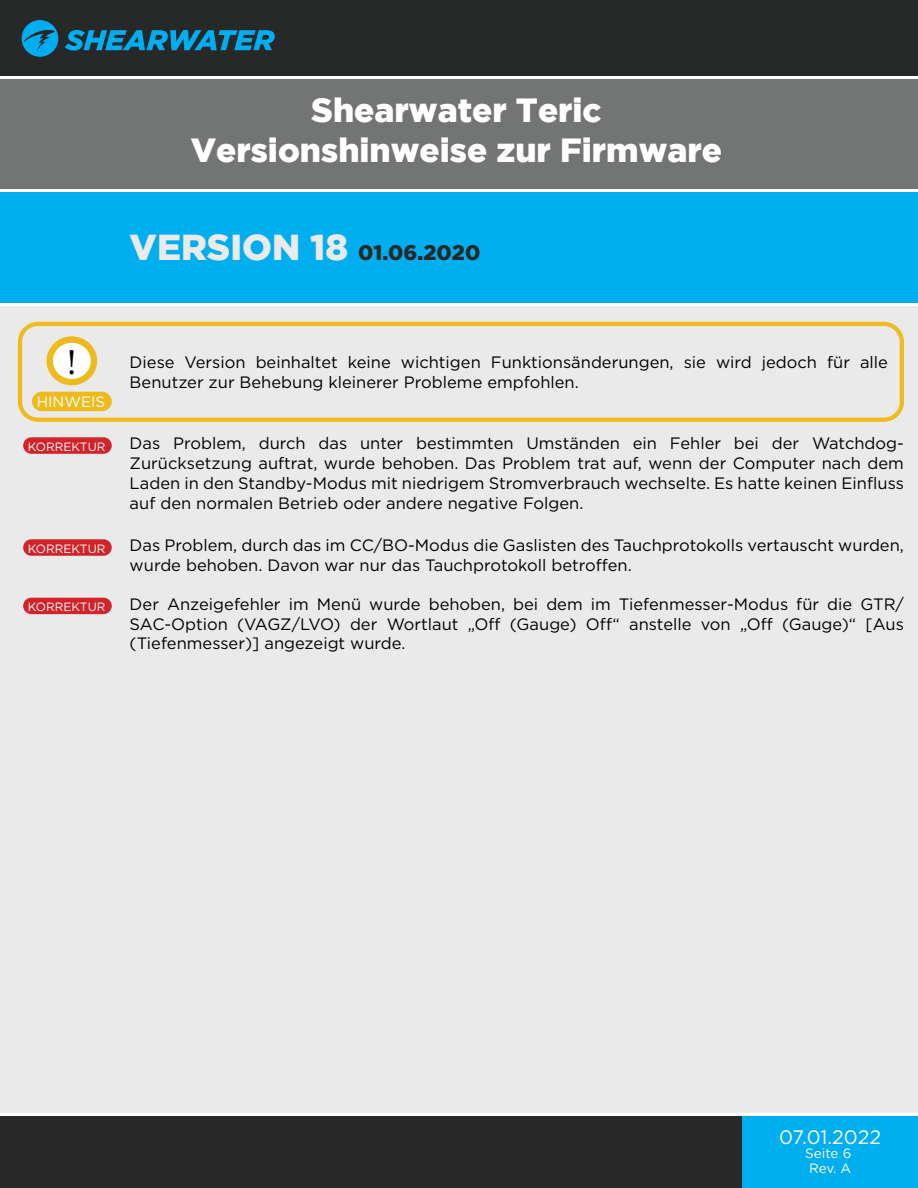
<style>
.page{position:relative;width:918px;height:1188px;background:#fff}
.page>*{position:absolute;margin:0;border:0;box-sizing:border-box;transform-origin:0 0}
.t1{font:36px "Minion Pro";color:#000}
.t2{font:900 33.45px/40.2px "Gotham";color:#fff;text-align:center}
.t3{font:900 21px "Gotham";color:#272828}
.t4{font:19.5px "Gotham HTF";letter-spacing:-.005em;color:#fff}
.t5{font:16.5px/19.8px "Gotham HTF";color:#000}
.t6{font:15px "Gotham HTF";color:#fff}
.t7{font:13.5px "Gotham HTF";letter-spacing:-.005em;color:#fff}
.t8{font:12px "Gotham HTF";color:#fff}
.s1{font-size:36px;color:#eaeaea}
</style>
<div class="page">
<div style="left:0;top:0;width:918px;height:77px;background:#272828"></div>
<div style="left:0;top:1114px;width:918px;height:74px;background:#292929"></div>
<div style="left:0;top:305px;width:918px;height:809px;background:#eaeaea"></div>
<svg style="left:65px;top:30px;width:210px;height:21px"></svg>
<svg style="left:22px;top:20px;width:36px;height:37px"></svg>
<div style="left:0;top:191px;width:918px;height:114px;background:#00aeef"></div>
<div style="left:0;top:77px;width:918px;height:114px;background:#737474"></div>
<div style="left:742px;top:1114px;width:176px;height:74px;background:#00aeef"></div>
<hr style="left:0;top:76px;width:918px;height:3px;background:#fff">
<hr style="left:0;top:189px;width:918px;height:3px;background:#fff">
<hr style="left:0;top:303px;width:918px;height:3px;background:#fff">
<hr style="left:0;top:1113px;width:918px;height:3px;background:#fff">
<div style="left:18px;top:322px;width:886px;height:100px;border:4px solid #edbb1d;border-radius:18px"></div>
<svg style="left:50px;top:340px;width:44px;height:42px"></svg>
<div style="left:47px;top:336px;width:50px;height:49px;border:6px solid #edbb1d;border-radius:50%"></div>
<div style="left:33px;top:392px;width:78px;height:18px;background:#edbb1d;border-radius:9px"></div>
<div style="left:32px;top:392px;width:80px;height:19px;border:2px solid #edbb1d;border-radius:9px"></div>
<div style="left:24px;top:438px;width:87px;height:15px;background:#d2232a;border-radius:7px"></div>
<div style="left:23px;top:437px;width:89px;height:17px;border:2px solid #d2232a;border-radius:7px"></div>
<div style="left:24px;top:540px;width:87px;height:15px;background:#d2232a;border-radius:7px"></div>
<div style="left:23px;top:539px;width:89px;height:17px;border:2px solid #d2232a;border-radius:7px"></div>
<div style="left:24px;top:598px;width:87px;height:15px;background:#d2232a;border-radius:7px"></div>
<div style="left:23px;top:598px;width:89px;height:16px;border:2px solid #d2232a;border-radius:7px"></div>
<h2 class="t2" style="left:191px;top:89px;width:533px">Shearwater Teric<br>Versionshinweise zur Firmware</h2>
<p class="t3" style="left:130px;top:240px;width:352px"><span class="s1">VERSION 18</span> 01.06.2020</p>
<h1 class="t1" style="left:67px;top:338px;width:11px">!</h1>
<p class="t6" style="left:37px;top:394px;width:70px">HINWEIS</p>
<p class="t8" style="left:28px;top:440px;width:79px">KORREKTUR</p>
<p class="t8" style="left:28px;top:542px;width:79px">KORREKTUR</p>
<p class="t8" style="left:28px;top:600px;width:79px">KORREKTUR</p>
<p class="t5" style="left:130px;top:352px;width:760px">Diese Version beinhaltet keine wichtigen Funktionsänderungen, sie wird jedoch für alle<br>Benutzer zur Behebung kleinerer Probleme empfohlen.</p>
<p class="t5" style="left:130px;top:433px;width:776px;text-align:justify">Das Problem, durch das unter bestimmten Umständen ein Fehler bei der Watchdog-Zurücksetzung auftrat, wurde behoben. Das Problem trat auf, wenn der Computer nach dem Laden in den Standby-Modus mit niedrigem Stromverbrauch wechselte. Es hatte keinen Einfluss auf den normalen Betrieb oder andere negative Folgen.</p>
<p class="t5" style="left:130px;top:535px;width:776px">Das Problem, durch das im CC/BO-Modus die Gaslisten des Tauchprotokolls vertauscht wurden, wurde behoben. Davon war nur das Tauchprotokoll betroffen.</p>
<p class="t5" style="left:130px;top:594px;width:776px;text-align:justify">Der Anzeigefehler im Menü wurde behoben, bei dem im Tiefenmesser-Modus für die GTR/ SAC-Option (VAGZ/LVO) der Wortlaut „Off (Gauge) Off“ anstelle von „Off (Gauge)“ [Aus (Tiefenmesser)] angezeigt wurde.</p>
<p class="t4" style="left:779px;top:1126px;width:103px">07.01.2022</p>
<p class="t7" style="left:809px;top:1160px;width:44px">Rev. A</p>
<p class="t7" style="left:805px;top:1146px;width:48px">Seite 6</p>
</div>
